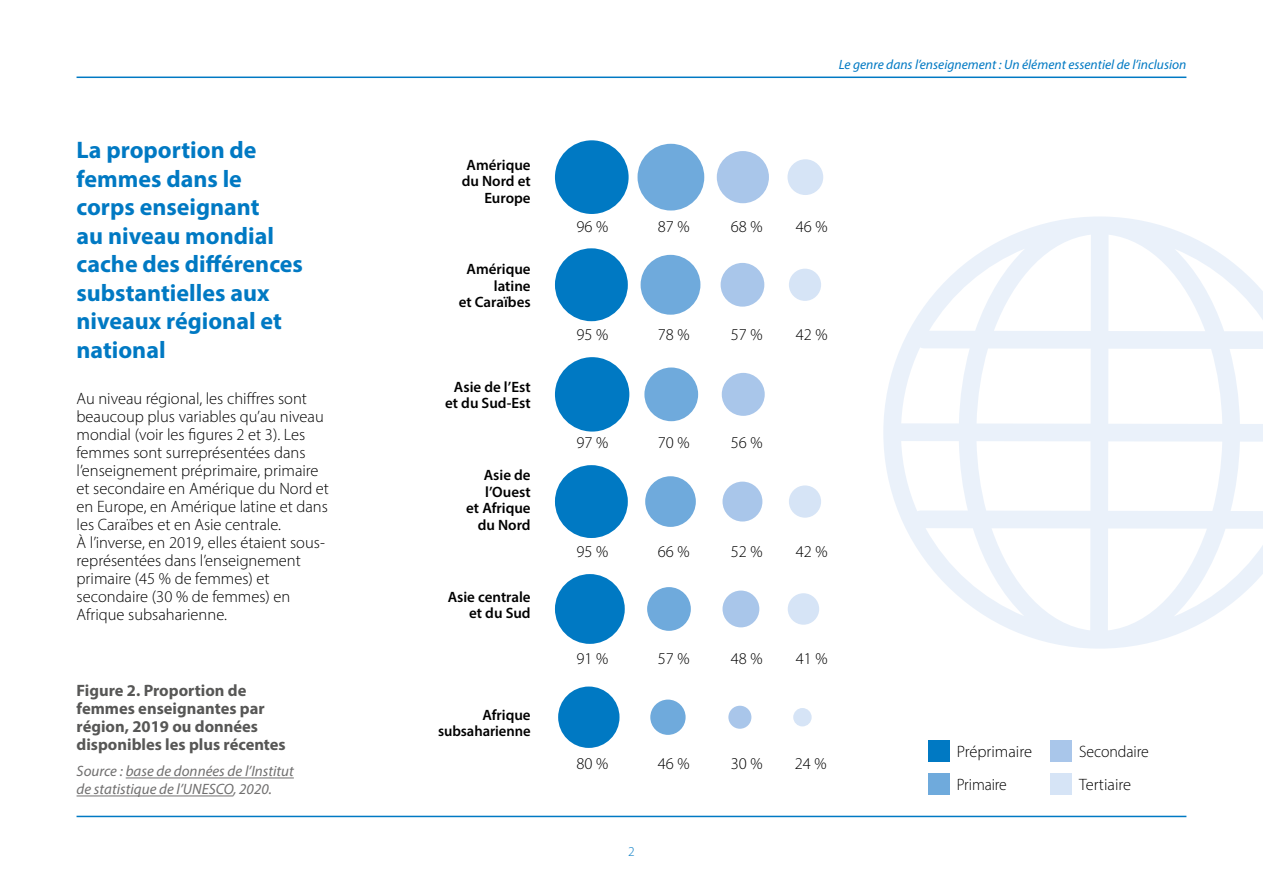
<style>
.page{position:relative;width:1263px;height:893px;background:#fff}
.page>*{position:absolute;margin:0;border:0;box-sizing:border-box;transform-origin:0 0}
.t1{font:700 24px/28.5px "Myriad Pro";color:#0079c3}
.t2{font:300 16.5px/18px "Myriad Pro";color:#000}
.t3{font:700 16.5px/18px "Myriad Pro";color:#575756}
.t4{font:300 16.5px/33.3px "Myriad Pro";color:#000;scale:.96 1}
.t5{font:600 15px/16.5px "Myriad Pro";color:#000;text-align:right}
.t6{font:italic 15px/18px "Myriad Pro";color:#706f6f}
.t7{font:italic 13.5px "Myriad Pro";color:#0079c3}
.t8{font:300 13.5px "Myriad Pro";color:#0079c3}
</style>
<div class="page">
<div style="left:555px;top:140px;width:74px;height:74px;background:#0079c3;border-radius:50%"></div>
<div style="left:637px;top:144px;width:67px;height:67px;background:#6faadc;border-radius:50%"></div>
<div style="left:717px;top:151px;width:52px;height:52px;background:#a9c6ea;border-radius:50%"></div>
<div style="left:787px;top:159px;width:36px;height:36px;background:#d6e4f6;border-radius:50%"></div>
<div style="left:555px;top:248px;width:73px;height:73px;background:#0079c3;border-radius:50%"></div>
<div style="left:641px;top:255px;width:59px;height:60px;background:#6faadc;border-radius:50%"></div>
<div style="left:721px;top:263px;width:43px;height:44px;background:#a9c6ea;border-radius:50%"></div>
<div style="left:789px;top:269px;width:32px;height:32px;background:#d6e4f6;border-radius:50%"></div>
<div style="left:555px;top:357px;width:74px;height:75px;background:#0079c3;border-radius:50%"></div>
<div style="left:644px;top:367px;width:54px;height:54px;background:#6faadc;border-radius:50%"></div>
<div style="left:722px;top:373px;width:43px;height:43px;background:#a9c6ea;border-radius:50%"></div>
<div style="left:555px;top:465px;width:73px;height:73px;background:#0079c3;border-radius:50%"></div>
<div style="left:645px;top:476px;width:51px;height:51px;background:#6faadc;border-radius:50%"></div>
<div style="left:722px;top:482px;width:40px;height:39px;background:#a9c6ea;border-radius:50%"></div>
<div style="left:789px;top:485px;width:32px;height:33px;background:#d6e4f6;border-radius:50%"></div>
<div style="left:555px;top:574px;width:70px;height:70px;background:#0079c3;border-radius:50%"></div>
<div style="left:647px;top:587px;width:44px;height:44px;background:#6faadc;border-radius:50%"></div>
<div style="left:722px;top:591px;width:37px;height:36px;background:#a9c6ea;border-radius:50%"></div>
<div style="left:788px;top:593px;width:31px;height:32px;background:#d6e4f6;border-radius:50%"></div>
<div style="left:558px;top:686px;width:61px;height:62px;background:#0079c3;border-radius:50%"></div>
<div style="left:650px;top:700px;width:36px;height:35px;background:#6faadc;border-radius:50%"></div>
<div style="left:728px;top:706px;width:23px;height:23px;background:#a9c6ea;border-radius:50%"></div>
<div style="left:793px;top:708px;width:19px;height:18px;background:#d6e4f6;border-radius:50%"></div>
<hr style="left:126px;top:778px;width:168px;height:1px;background:#706f6f">
<hr style="left:77px;top:796px;width:156px;height:1px;background:#706f6f">
<hr style="left:77px;top:816px;width:1109px;height:1px;background:#0079c3">
<hr style="left:77px;top:77px;width:1109px;height:1px;background:#0079c3">
<div style="left:928px;top:740px;width:21px;height:21px;background:#0079c3"></div>
<div style="left:928px;top:773px;width:21px;height:22px;background:#6faadc"></div>
<div style="left:1050px;top:740px;width:22px;height:21px;background:#a9c6ea"></div>
<div style="left:1050px;top:773px;width:22px;height:22px;background:#d6e4f6"></div>
<svg style="left:883px;top:216px;width:380px;height:433px"></svg>
<h1 class="t1" style="left:77px;top:135px;width:228px">La proportion de femmes dans le corps enseignant<br>au niveau mondial cache des différences substantielles aux niveaux régional et national</h1>
<p class="t2" style="left:77px;top:389px;width:254px">Au niveau régional, les chiffres sont beaucoup plus variables qu’au niveau mondial (voir les figures 2 et 3). Les femmes sont surreprésentées dans l’enseignement préprimaire, primaire et secondaire en Amérique du Nord et en Europe, en Amérique latine et dans les Caraïbes et en Asie centrale.<br>À l’inverse, en 2019, elles étaient sous&shy;représentées dans l’enseignement primaire (45 % de femmes) et secondaire (30 % de femmes) en Afrique subsaharienne.</p>
<p class="t3" style="left:77px;top:681px;width:211px">Figure 2. Proportion de femmes enseignantes par région, 2019 ou données disponibles les plus récentes</p>
<p class="t6" style="left:77px;top:762px;width:219px">Source : base de données de l’Institut de statistique de l’UNESCO, 2020.</p>
<p class="t5" style="left:462px;top:156px;width:70px">Amérique du Nord et<br>Europe</p>
<p class="t5" style="left:459px;top:261px;width:73px">Amérique latine<br>et Caraïbes</p>
<p class="t5" style="left:445px;top:378px;width:87px;text-align:center">Asie de l’Est et du Sud-Est</p>
<p class="t5" style="left:466px;top:467px;width:66px">Asie de l’Ouest<br>et Afrique du Nord</p>
<p class="t5" style="left:448px;top:588px;width:84px">Asie centrale et du Sud</p>
<p class="t5" style="left:438px;top:706px;width:94px">Afrique subsaharienne</p>
<p class="t7" style="left:839px;top:56px;width:349px">Le genre dans l’enseignement : Un élément essentiel de l’inclusion</p>
<p class="t2" style="left:576px;top:217px;width:33px">96 %</p>
<p class="t2" style="left:658px;top:217px;width:33px">87 %</p>
<p class="t2" style="left:731px;top:217px;width:33px">68 %</p>
<p class="t2" style="left:796px;top:217px;width:33px">46 %</p>
<p class="t2" style="left:576px;top:326px;width:33px">95 %</p>
<p class="t2" style="left:658px;top:326px;width:33px">78 %</p>
<p class="t2" style="left:731px;top:326px;width:33px">57 %</p>
<p class="t2" style="left:796px;top:326px;width:33px">42 %</p>
<p class="t2" style="left:576px;top:434px;width:33px">97 %</p>
<p class="t2" style="left:658px;top:434px;width:33px">70 %</p>
<p class="t2" style="left:731px;top:434px;width:33px">56 %</p>
<p class="t2" style="left:576px;top:542px;width:33px">95 %</p>
<p class="t2" style="left:658px;top:542px;width:33px">66 %</p>
<p class="t2" style="left:731px;top:542px;width:33px">52 %</p>
<p class="t2" style="left:796px;top:542px;width:33px">42 %</p>
<p class="t2" style="left:576px;top:650px;width:33px">91 %</p>
<p class="t2" style="left:658px;top:650px;width:33px">57 %</p>
<p class="t2" style="left:731px;top:650px;width:33px">48 %</p>
<p class="t2" style="left:796px;top:650px;width:33px">41 %</p>
<p class="t2" style="left:576px;top:754px;width:33px">80 %</p>
<p class="t2" style="left:658px;top:754px;width:33px">46 %</p>
<p class="t2" style="left:731px;top:754px;width:33px">30 %</p>
<p class="t2" style="left:795px;top:754px;width:33px">24 %</p>
<p class="t8" style="left:628px;top:844px;width:8px">2</p>
<p class="t2" style="left:957px;top:735px;width:77px;line-height:33.3px">Préprimaire<br>Primaire</p>
<p class="t4" style="left:1079px;top:735px;width:74px">Secondaire<br>Tertiaire</p>
</div>
